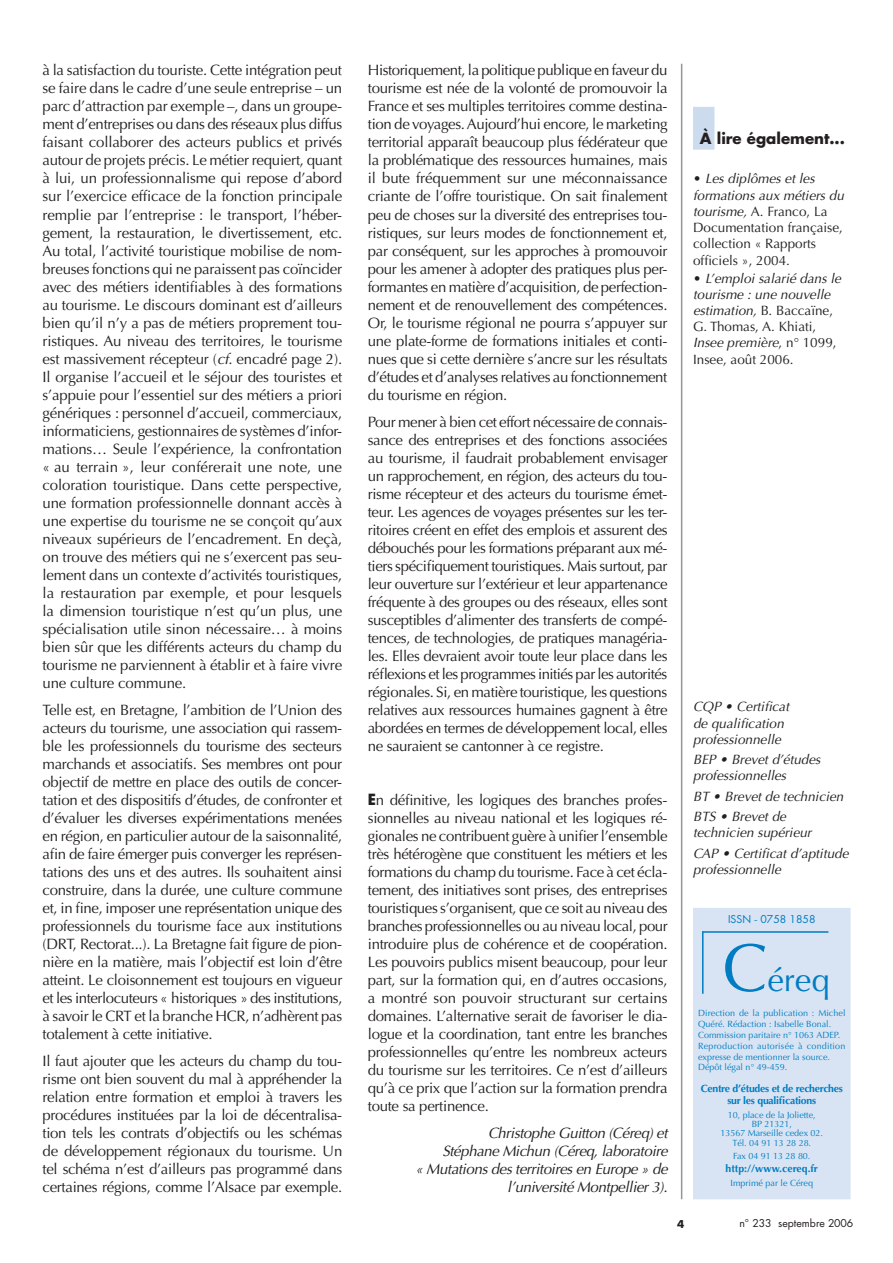
<style>
.page{position:relative;width:893px;height:1263px;background:#fff}
.page>*{position:absolute;margin:0;border:0;box-sizing:border-box;transform-origin:0 0}
.t1{font:33px "Optima";color:#007cc2}
.t2{font:15px/18px "Optima";letter-spacing:-.02em;color:#231f20;text-align:justify}
.t3{font:italic 15px/18px "Optima";letter-spacing:-.025em;color:#231f20;text-align:right}
.t4{font:700 15px "Futura";color:#231f20}
.t5{font:italic 13.5px/16.2px "Optima";color:#231f20}
.t6{font:13.5px/16.2px "Optima";color:#231f20}
.t7{font:700 10.5px/12.6px "Optima";letter-spacing:-.025em;color:#007cc2;text-align:center}
.t8{font:700 10.5px "Optima";color:#007cc2}
.t9{font:10.5px "Futura";color:#231f20}
.t10{font:10.5px "Futura";color:#007cc2}
.t11{font:700 10.5px "Futura";color:#231f20}
.t12{font:9px/10.8px "Optima";color:#007cc2}
.s1{font-style:italic}
.s2{font-family:"Futura";font-weight:700}
.s3{font-style:normal}
.s4{font-family:"Optima"}
.s5{font-size:67.5px}
</style>
<div class="page">
<hr style="left:681px;top:64px;width:1px;height:1135px;background:#939598">
<div style="left:693px;top:908px;width:157px;height:291px;background:#d8e4f3"></div>
<hr style="left:702px;top:931px;width:126px;height:2px;background:#007cc2">
<hr style="left:702px;top:931px;width:1px;height:63px;background:#007cc2">
<div style="left:693px;top:107px;width:21px;height:42px;background:#cddbef"></div>
<p class="t2" style="left:43px;top:62px;width:301px">à la satisfaction du touriste. Cette intégration peut se faire dans le cadre d’une seule entreprise – un parc d’attraction par exemple –, dans un groupe&shy;ment d’entreprises ou dans des réseaux plus diffus faisant collaborer des acteurs publics et privés autour de projets précis. Le métier requiert, quant à lui, un professionnalisme qui repose d’abord sur l’exercice efficace de la fonction principale remplie par l’entreprise : le transport, l’héber&shy;gement, la restauration, le divertissement, etc.<br>Au total, l’activité touristique mobilise de nom&shy;breuses fonctions qui ne paraissent pas coïncider avec des métiers identifiables à des formations au tourisme. Le discours dominant est d’ailleurs bien qu’il n’y a pas de métiers proprement tou&shy;ristiques. Au niveau des territoires, le tourisme est massivement récepteur (<span class="s1">cf</span>. encadré page 2).<br>Il organise l’accueil et le séjour des touristes et s’appuie pour l’essentiel sur des métiers a priori génériques : personnel d’accueil, commerciaux, informaticiens, gestionnaires de systèmes d’infor&shy;mations… Seule l’expérience, la confrontation « au terrain », leur conférerait une note, une coloration touristique. Dans cette perspective, une formation professionnelle donnant accès à une expertise du tourisme ne se conçoit qu’aux niveaux supérieurs de l’encadrement. En deçà, on trouve des métiers qui ne s’exercent pas seu&shy;lement dans un contexte d’activités touristiques, la restauration par exemple, et pour lesquels la dimension touristique n’est qu’un plus, une spécialisation utile sinon nécessaire… à moins bien sûr que les différents acteurs du champ du tourisme ne parviennent à établir et à faire vivre une culture commune.</p>
<p class="t2" style="left:43px;top:701px;width:301px">Telle est, en Bretagne, l’ambition de l’Union des acteurs du tourisme, une association qui rassem&shy;ble les professionnels du tourisme des secteurs marchands et associatifs. Ses membres ont pour objectif de mettre en place des outils de concer&shy;tation et des dispositifs d’études, de confronter et d’évaluer les diverses expérimentations menées en région, en particulier autour de la saisonnalité, afin de faire émerger puis converger les représen&shy;tations des uns et des autres. Ils souhaitent ainsi construire, dans la durée, une culture commune et, in fine, imposer une représentation unique des professionnels du tourisme face aux institutions (DRT, Rectorat...). La Bretagne fait figure de pion&shy;nière en la matière, mais l’objectif est loin d’être atteint. Le cloisonnement est toujours en vigueur et les interlocuteurs « historiques » des institutions, à savoir le CRT et la branche HCR, n’adhèrent pas totalement à cette initiative.</p>
<p class="t2" style="left:43px;top:1052px;width:301px">Il faut ajouter que les acteurs du champ du tou&shy;risme ont bien souvent du mal à appréhender la relation entre formation et emploi à travers les procédures instituées par la loi de décentralisa&shy;tion tels les contrats d’objectifs ou les schémas de développement régionaux du tourisme. Un tel schéma n’est d’ailleurs pas programmé dans certaines régions, comme l’Alsace par exemple.</p>
<p class="t2" style="left:368px;top:62px;width:301px">Historiquement, la politique publique en faveur du tourisme est née de la volonté de promouvoir la France et ses multiples territoires comme destina&shy;tion de voyages. Aujourd’hui encore, le marketing territorial apparaît beaucoup plus fédérateur que la problématique des ressources humaines, mais il bute fréquemment sur une méconnaissance criante de l’offre touristique. On sait finalement peu de choses sur la diversité des entreprises tou&shy;ristiques, sur leurs modes de fonctionnement et, par conséquent, sur les approches à promouvoir pour les amener à adopter des pratiques plus per&shy;formantes en matière d’acquisition, de perfection&shy;nement et de renouvellement des compétences.<br>Or, le tourisme régional ne pourra s’appuyer sur une plate-forme de formations initiales et conti&shy;nues que si cette dernière s’ancre sur les résultats d’études et d’analyses relatives au fonctionnement du tourisme en région.</p>
<p class="t2" style="left:368px;top:413px;width:301px">Pour mener à bien cet effort nécessaire de connais&shy;sance des entreprises et des fonctions associées au tourisme, il faudrait probablement envisager un rapprochement, en région, des acteurs du tou&shy;risme récepteur et des acteurs du tourisme émet&shy;teur. Les agences de voyages présentes sur les ter&shy;ritoires créent en effet des emplois et assurent des débouchés pour les formations préparant aux mé&shy;tiers spécifiquement touristiques. Mais surtout, par leur ouverture sur l’extérieur et leur appartenance fréquente à des groupes ou des réseaux, elles sont susceptibles d’alimenter des transferts de compé&shy;tences, de technologies, de pratiques managéria&shy;les. Elles devraient avoir toute leur place dans les réflexions et les programmes initiés par les autorités régionales. Si, en matière touristique, les questions relatives aux ressources humaines gagnent à être abordées en termes de développement local, elles ne sauraient se cantonner à ce registre.</p>
<p class="t2" style="left:368px;top:791px;width:301px"><span class="s2">E</span>n définitive, les logiques des branches profes&shy;sionnelles au niveau national et les logiques ré&shy;gionales ne contribuent guère à unifier l’ensemble très hétérogène que constituent les métiers et les formations du champ du tourisme. Face à cet écla&shy;tement, des initiatives sont prises, des entreprises touristiques s’organisent, que ce soit au niveau des branches professionnelles ou au niveau local, pour introduire plus de cohérence et de coopération.<br>Les pouvoirs publics misent beaucoup, pour leur part, sur la formation qui, en d’autres occasions, a montré son pouvoir structurant sur certains domaines. L’alternative serait de favoriser le dia&shy;logue et la coordination, tant entre les branches professionnelles qu’entre les nombreux acteurs du tourisme sur les territoires. Ce n’est d’ailleurs qu’à ce prix que l’action sur la formation prendra toute sa pertinence.</p>
<p class="t3" style="left:415px;top:1124px;width:254px">Christophe Guitton (Céreq) et<br>Stéphane Michun (Céreq, laboratoire<br>« Mutations des territoires en Europe » de l’université Montpellier 3).</p>
<p class="t11" style="left:677px;top:1216px;width:9px">4</p>
<p class="t4" style="left:700px;top:128px;width:146px">À lire également...</p>
<p class="t6" style="left:693px;top:171px;width:152px">• <span class="s1">Les diplômes et les formations aux métiers du tourisme,</span> A. Franco, La<br>Documentation française, collection « Rapports officiels », 2004.</p>
<p class="t5" style="left:693px;top:270px;width:149px"><span class="s3">•</span> L’emploi salarié dans le tourisme : une nouvelle estimation, <span class="s3">B. Baccaïne,<br>G. Thomas, A. Khiati,<br></span>Insee première<span class="s3">, n° 1099,<br>Insee, août 2006.</span></p>
<p class="t5" style="left:693px;top:699px;width:97px">CQP • Certificat de qualification professionnelle</p>
<p class="t5" style="left:693px;top:752px;width:129px">BEP • Brevet d’études professionnelles</p>
<p class="t5" style="left:693px;top:786px;width:152px;line-height:20.4px">BT • Brevet de technicien<br>BTS • Brevet de</p>
<p class="t5" style="left:693px;top:823px;width:157px;line-height:20.4px">technicien supérieur<br>CAP • Certificat d’aptitude</p>
<p class="t5" style="left:693px;top:862px;width:89px">professionnelle</p>
<p class="t10" style="left:728px;top:912px;width:89px">ISSN <span class="s4">-</span> 0758 1858</p>
<h1 class="t1" style="left:722px;top:960px;width:109px"><span class="s5">C</span>éreq</h1>
<p class="t12" style="left:698px;top:1008px;width:149px">Direction de la publication : Michel Quéré. Rédaction : Isabelle Bonal.<br>Commission paritaire n° 1063 ADEP.<br>Reproduction autorisée à condition expresse de mentionner la source.<br>Dépôt légal n° 49-459.</p>
<p class="t7" style="left:701px;top:1082px;width:144px">Centre d’études et de recherches sur les qualifications</p>
<p class="t12" style="left:720px;top:1110px;width:104px;line-height:9px;text-align:center">10, place de la Joliette,<br>BP 21321,<br>13567 Marseille cedex 02.</p>
<p class="t12" style="left:732px;top:1137px;width:80px;line-height:12.6px">Tél. 04 91 13 28 28.<br>Fax 04 91 13 28 80.</p>
<p class="t8" style="left:726px;top:1162px;width:94px">http://www.cereq.fr</p>
<p class="t12" style="left:730px;top:1178px;width:84px">Imprimé par le Céreq</p>
<p class="t9" style="left:739px;top:1216px;width:115px">n° 233 septembre 2006</p>
</div>
